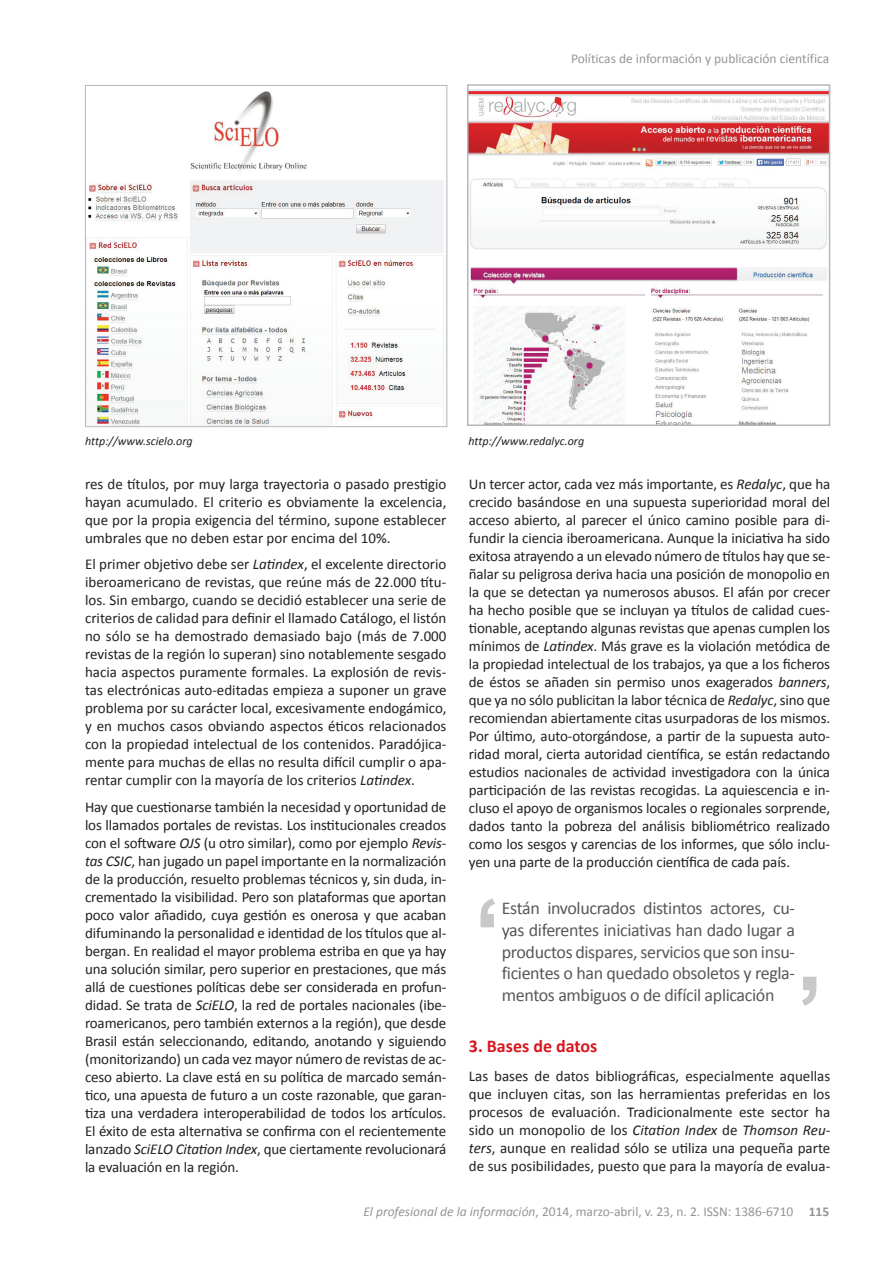
<style>
.page{position:relative;width:893px;height:1263px;background:#fff}
.page>*{position:absolute;margin:0;border:0;box-sizing:border-box;transform-origin:0 0}
.t1{font:18px/21.6px "Calibri";letter-spacing:-.02em;color:#57585a;text-align:justify}
.t2{font:700 18px "Calibri";color:#d7171f}
.t3{font:15px/18px "Calibri";letter-spacing:-.005em;color:#231f20;text-align:justify}
.t4{font:13.5px "Calibri";color:#939598}
.t5{font:italic 12px "Calibri";color:#231f20}
.s1{font-style:italic}
.s2{font-weight:700}
</style>
<div class="page">
<img style="left:470px;top:89px;width:357px;height:334px">
<div style="left:467px;top:84px;width:363px;height:342px;border:2px solid #b5b7bb"></div>
<img style="left:87px;top:91px;width:357px;height:334px">
<div style="left:85px;top:85px;width:362px;height:342px;border:1px solid #b5b7bb"></div>
<svg style="left:802px;top:977px;width:14px;height:29px"></svg>
<svg style="left:480px;top:898px;width:15px;height:29px"></svg>
<p class="t4" style="left:571px;top:50px;width:260px">Políticas de información y publicación científica</p>
<p class="t5" style="left:85px;top:433px;width:109px">http://www.scielo.org</p>
<p class="t5" style="left:468px;top:433px;width:117px">http://www.redalyc.org</p>
<p class="t3" style="left:85px;top:475px;width:363px">res de títulos, por muy larga trayectoria o pasado prestigio hayan acumulado. El criterio es obviamente la excelencia, que por la propia exigencia del término, supone establecer umbrales que no deben estar por encima del 10%.</p>
<p class="t3" style="left:85px;top:555px;width:363px">El primer objetivo debe ser <span class="s1">Latindex</span>, el excelente directorio iberoamericano de revistas, que reúne más de 22.000 títu&shy;los. Sin embargo, cuando se decidió establecer una serie de criterios de calidad para definir el llamado Catálogo, el listón no sólo se ha demostrado demasiado bajo (más de 7.000 revistas de la región lo superan) sino notablemente sesgado hacia aspectos puramente formales. La explosión de revis&shy;tas electrónicas auto-editadas empieza a suponer un grave problema por su carácter local, excesivamente endogámico, y en muchos casos obviando aspectos éticos relacionados con la propiedad intelectual de los contenidos. Paradójica&shy;mente para muchas de ellas no resulta difícil cumplir o apa&shy;rentar cumplir con la mayoría de los criterios <span class="s1">Latindex</span>.</p>
<p class="t3" style="left:85px;top:798px;width:363px">Hay que cuestionarse también la necesidad y oportunidad de los llamados portales de revistas. Los institucionales creados con el software <span class="s1">OJS</span> (u otro similar), como por ejemplo <span class="s1">Revis&shy;tas CSIC</span>, han jugado un papel importante en la normalización de la producción, resuelto problemas técnicos y, sin duda, in&shy;crementado la visibilidad. Pero son plataformas que aportan poco valor añadido, cuya gestión es onerosa y que acaban difuminando la personalidad e identidad de los títulos que al&shy;bergan. En realidad el mayor problema estriba en que ya hay una solución similar, pero superior en prestaciones, que más allá de cuestiones políticas debe ser considerada en profun&shy;didad. Se trata de <span class="s1">SciELO</span>, la red de portales nacionales (ibe&shy;roamericanos, pero también externos a la región), que desde Brasil están seleccionando, editando, anotando y siguiendo (monitorizando) un cada vez mayor número de revistas de ac&shy;ceso abierto. La clave está en su política de marcado semán&shy;tico, una apuesta de futuro a un coste razonable, que garan&shy;tiza una verdadera interoperabilidad de todos los artículos.<br>El éxito de esta alternativa se confirma con el recientemente lanzado <span class="s1">SciELO Citation Index</span>, que ciertamente revolucionará la evaluación en la región.</p>
<p class="t3" style="left:469px;top:475px;width:363px">Un tercer actor, cada vez más importante, es <span class="s1">Redalyc</span>, que ha crecido basándose en una supuesta superioridad moral del acceso abierto, al parecer el único camino posible para di&shy;fundir la ciencia iberoamericana. Aunque la iniciativa ha sido exitosa atrayendo a un elevado número de títulos hay que se&shy;ñalar su peligrosa deriva hacia una posición de monopolio en la que se detectan ya numerosos abusos. El afán por crecer ha hecho posible que se incluyan ya títulos de calidad cues&shy;tionable, aceptando algunas revistas que apenas cumplen los mínimos de <span class="s1">Latindex</span>. Más grave es la violación metódica de la propiedad intelectual de los trabajos, ya que a los ficheros de éstos se añaden sin permiso unos exagerados <span class="s1">banners</span>, que ya no sólo publicitan la labor técnica de <span class="s1">Redalyc</span>, sino que recomiendan abiertamente citas usurpadoras de los mismos.<br>Por último, auto-otorgándose, a partir de la supuesta auto&shy;ridad moral, cierta autoridad científica, se están redactando estudios nacionales de actividad investigadora con la única participación de las revistas recogidas. La aquiescencia e in&shy;cluso el apoyo de organismos locales o regionales sorprende, dados tanto la pobreza del análisis bibliométrico realizado como los sesgos y carencias de los informes, que sólo inclu&shy;yen una parte de la producción científica de cada país.</p>
<p class="t1" style="left:502px;top:898px;width:295px">Están involucrados distintos actores, cu&shy;yas diferentes iniciativas han dado lugar a productos dispares, servicios que son insu&shy;ficientes o han quedado obsoletos y regla&shy;mentos ambiguos o de difícil aplicación</p>
<p class="t2" style="left:469px;top:1035px;width:130px">3. Bases de datos</p>
<p class="t3" style="left:469px;top:1067px;width:363px">Las bases de datos bibliográficas, especialmente aquellas que incluyen citas, son las herramientas preferidas en los procesos de evaluación. Tradicionalmente este sector ha sido un monopolio de los <span class="s1">Citation Index</span> de <span class="s1">Thomson Reu&shy;ters</span>, aunque en realidad sólo se utiliza una pequeña parte de sus posibilidades, puesto que para la mayoría de evalua-</p>
<p class="t4" style="left:363px;top:1203px;width:467px"><span class="s1">El profesional de la información</span>, 2014, marzo-abril, v. 23, n. 2. ISSN: 1386-6710 <span class="s2">115</span></p>
</div>
